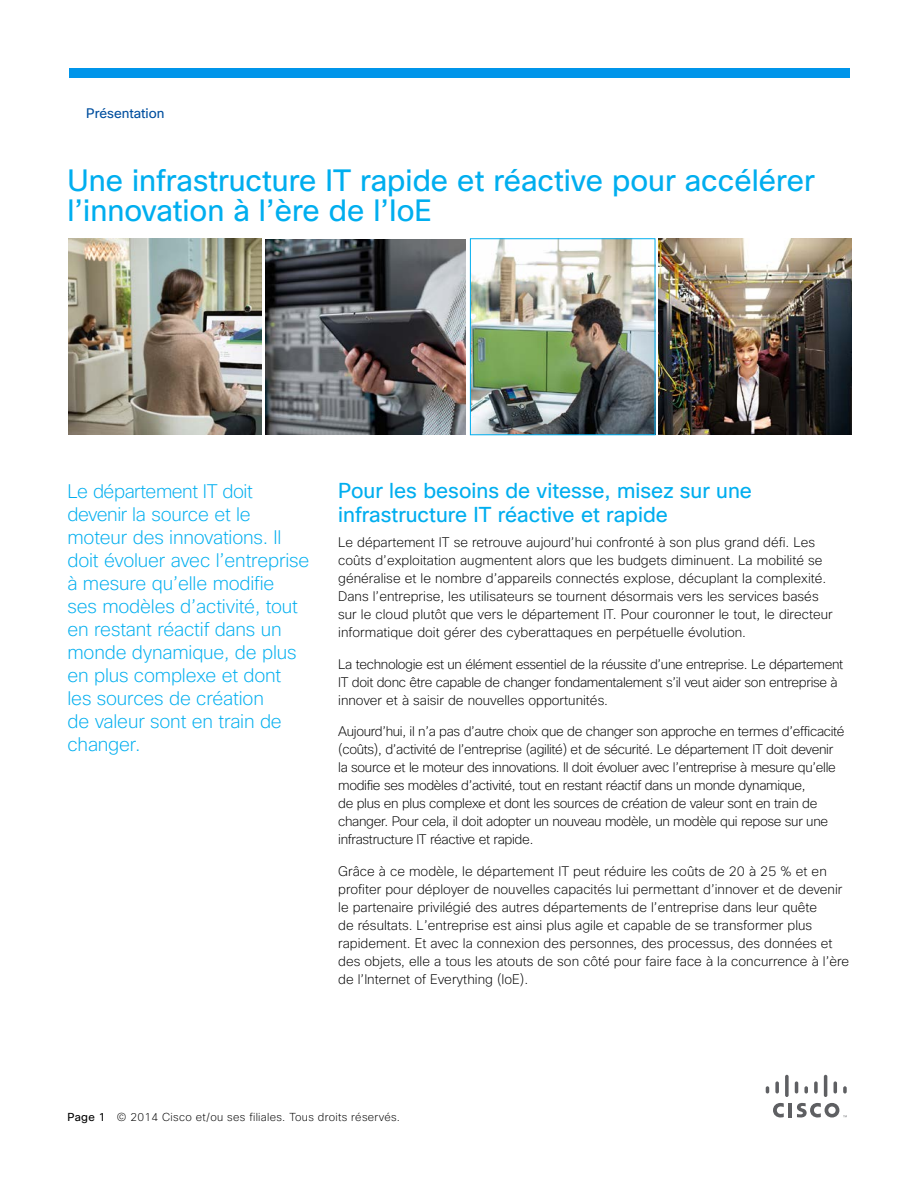
<style>
.page{position:relative;width:918px;height:1188px;background:#fff}
.page>*{position:absolute;margin:0;border:0;box-sizing:border-box;transform-origin:0 0}
.t1{font:30px/30px "Cisco Sans";color:#00aeef}
.t2{font:21px/24px "Cisco Sans";color:#00aeef}
.t3{font:200 19.2px/23px "Cisco Sans";letter-spacing:-.01em;color:#00aeef}
.t4{font:200 13.5px/18px "Cisco Sans";color:#000}
.t5{font:200 13.5px/18px "Cisco Sans";letter-spacing:-.025em;color:#000}
.t6{font:13.5px "Cisco Sans";color:#004f9f}
.t7{font:200 11.25px "Cisco Sans";letter-spacing:.025em;color:#000}
.s1{font-style:italic}
.s2{font-weight:400}
</style>
<div class="page">
<hr style="left:789px;top:1103px;width:3px;height:14px;background:#5e5f62">
<svg style="left:773px;top:1103px;width:11px;height:14px"></svg>
<svg style="left:766px;top:1086px;width:3px;height:8px"></svg>
<svg style="left:775px;top:1081px;width:4px;height:13px"></svg>
<svg style="left:785px;top:1075px;width:4px;height:22px"></svg>
<svg style="left:795px;top:1081px;width:3px;height:13px"></svg>
<svg style="left:804px;top:1086px;width:4px;height:8px"></svg>
<svg style="left:814px;top:1081px;width:4px;height:13px"></svg>
<hr style="left:824px;top:1075px;width:3px;height:22px;background:#5e5f62;border-radius:2px">
<svg style="left:834px;top:1081px;width:3px;height:13px"></svg>
<svg style="left:843px;top:1086px;width:4px;height:8px"></svg>
<svg style="left:797px;top:1103px;width:50px;height:14px"></svg>
<div style="left:69px;top:68px;width:780px;height:10px;background:#0095ea"></div>
<img style="left:69px;top:239px;width:193px;height:196px">
<img style="left:472px;top:241px;width:181px;height:192px">
<div style="left:470px;top:239px;width:185px;height:196px;border:1px solid #00aeef"></div>
<img style="left:266px;top:240px;width:199px;height:195px">
<img style="left:659px;top:239px;width:192px;height:196px">
<p class="t6" style="left:86px;top:104px;width:80px">Présentation</p>
<h1 class="t1" style="left:68px;top:166px;width:749px">Une infrastructure IT rapide et réactive pour accélérer l’innovation à l’ère de l’IoE</h1>
<p class="t3" style="left:68px;top:480px;width:243px">Le département IT doit devenir la source et le moteur des innovations. Il doit évoluer avec l’entreprise à mesure qu’elle modifie<br>ses modèles d’activité, tout en restant réactif dans un monde dynamique, de plus en plus complexe et dont les sources de création<br>de valeur sont en train de changer.</p>
<h2 class="t2" style="left:338px;top:479px;width:415px">Pour les besoins de vitesse, misez sur une infrastructure IT réactive et rapide</h2>
<p class="t4" style="left:338px;top:533px;width:496px">Le département IT se retrouve aujourd’hui confronté à son plus grand défi. Les coûts d’exploitation augmentent alors que les budgets diminuent. La mobilité se généralise et le nombre d’appareils connectés explose, décuplant la complexité.<br>Dans l’entreprise, les utilisateurs se tournent désormais vers les services basés sur le cloud plutôt que vers le département IT. Pour couronner le tout, le directeur informatique doit gérer des cyberattaques en perpétuelle évolution.</p>
<p class="t5" style="left:338px;top:655px;width:507px">La technologie est un élément essentiel de la réussite d’une entreprise. Le département<br>IT doit donc être capable de changer fondamentalement s’il veut aider son entreprise à innover et à saisir de nouvelles opportunités.</p>
<p class="t5" style="left:338px;top:722px;width:508px">Aujourd’hui, il n’a pas d’autre choix que de changer son approche en termes d’efficacité (coûts), d’activité de l’entreprise (agilité) et de sécurité. Le département IT doit devenir la source et le moteur des innovations. Il doit évoluer avec l’entreprise à mesure qu’elle modifie ses modèles d’activité, tout en restant réactif dans un monde dynamique,<br>de plus en plus complexe et dont les sources de création de valeur sont en train de changer. Pour cela, il doit adopter un nouveau modèle, un modèle qui repose sur une infrastructure <span class="s1">IT réactiveetrapide.</span></p>
<p class="t4" style="left:338px;top:862px;width:513px">Grâce à ce modèle, le département IT peut réduire les coûts de 20 à 25 % et en profiter pour déployer de nouvelles capacités lui permettant d’innover et de devenir le partenaire privilégié des autres départements de l’entreprise dans leur quête<br>de résultats. L’entreprise est ainsi plus agile et capable de se transformer plus rapidement. Et avec la connexion des personnes, des processus, des données et des objets, elle a tous les atouts de son côté pour faire face à la concurrence à l’ère de l’Internet of Everything (IoE).</p>
<p class="t7" style="left:68px;top:1109px;width:334px"><span class="s2">Page 1</span> © 2014 Cisco et/ou ses filiales. Tous droits réservés.</p>
</div>
